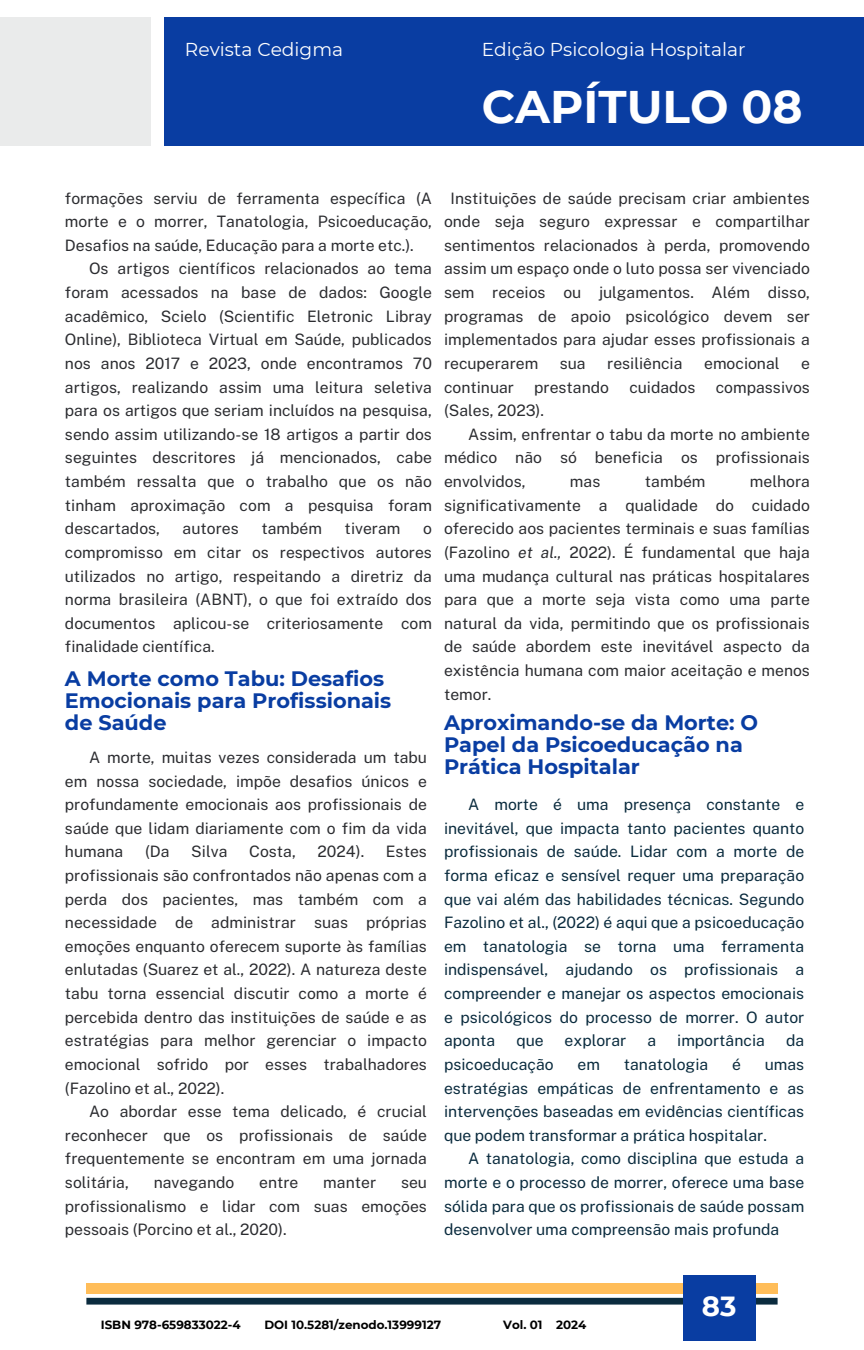
<style>
.page{position:relative;width:864px;height:1350px;background:#fff}
.page>*{position:absolute;margin:0;border:0;box-sizing:border-box;transform-origin:0 0}
.t1{font:700 45.68px "Montserrat";color:#fff}
.t2{font:700 27.68px "Montserrat";color:#fff}
.t3{font:700 20.93px/22.1px "Montserrat";color:#093da2}
.t4{font:18.68px "Montserrat";color:#fff}
.t5{font:15.75px/23.6px "Public Sans";color:#2b2c30;text-align:justify}
.t6{font:15.75px/23.6px "Public Sans";color:#0a2b3e;text-align:justify}
.t7{font:700 11.92px "Montserrat";color:#000}
.s1{color:#fff}
.s2{font-style:italic}
</style>
<div class="page">
<div style="left:0;top:17px;width:151px;height:128px;background:#eaebeb"></div>
<div style="left:164px;top:17px;width:700px;height:128px;background:#093da2"></div>
<div style="left:86px;top:1298px;width:692px;height:7px;background:#0a2b3e"></div>
<div style="left:86px;top:1283px;width:692px;height:11px;background:#ffbd59"></div>
<div style="left:683px;top:1275px;width:72px;height:65px;background:#093da2"></div>
<h3 class="t4" style="left:185px;top:38px;width:160px">Revista Cedigma</h3>
<h1 class="t4" style="left:482px;top:38px;width:265px">Edição Psicologia Hospitalar</h1>
<h3 class="t1" style="left:482px;top:79px;width:322px">CAPÍTULO 08</h3>
<h4 class="t5" style="left:65px;top:186px;width:369px;text-align:left">formações serviu de ferramenta específica (A morte e o morrer, Tanatologia, Psicoeducação, Desafios na saúde, Educação para a morte etc.).<br><span class="s1">HH</span>Os artigos científicos relacionados ao tema foram acessados na base de dados: Google acadêmico, Scielo (Scientific Eletronic Libray Online), Biblioteca Virtual em Saúde, publicados nos anos 2017 e 2023, onde encontramos 70 artigos, realizando assim uma leitura seletiva para os artigos que seriam incluídos na pesquisa, sendo assim utilizando-se 18 artigos a partir dos seguintes descritores já mencionados, cabe também ressalta que o trabalho que os não tinham aproximação com a pesquisa foram descartados,</h4>
<h4 class="t5" style="left:183px;top:517px;width:58px">autores</h4>
<h4 class="t5" style="left:261px;top:517px;width:62px">também</h4>
<h4 class="t5" style="left:345px;top:517px;width:57px">tiveram</h4>
<h4 class="t5" style="left:65px;top:517px;width:369px;text-indent:358px">o compromisso em citar os respectivos autores utilizados no artigo, respeitando a diretriz da norma brasileira (ABNT), o que foi extraído dos documentos aplicou-se criteriosamente com finalidade científica.</h4>
<h4 class="t3" style="left:65px;top:668px;width:328px">A Morte como Tabu: Desafios<br>Emocionais para Profissionais de Saúde</h4>
<p class="t5" style="left:65px;top:745px;width:363px"><span class="s1">HH</span>A morte, muitas vezes considerada um tabu em nossa sociedade, impõe desafios únicos e profundamente emocionais aos profissionais de saúde que lidam diariamente com o fim da vida humana</p>
<p class="t5" style="left:145px;top:840px;width:26px">(Da</p>
<p class="t5" style="left:191px;top:840px;width:38px">Silva</p>
<p class="t5" style="left:249px;top:840px;width:48px">Costa,</p>
<p class="t5" style="left:318px;top:840px;width:48px">2024).</p>
<p class="t5" style="left:65px;top:840px;width:363px;text-align:left;text-indent:321px">Estes profissionais são confrontados não apenas com a perda dos pacientes, mas também com a necessidade de administrar suas próprias emoções enquanto oferecem suporte às famílias enlutadas (Suarez et al., 2022). A natureza deste tabu torna essencial discutir como a morte é percebida dentro das instituições de saúde e as estratégias para melhor gerenciar o impacto emocional sofrido por esses trabalhadores (Fazolino et al., 2022).<br><span class="s1">HH</span>Ao abordar esse tema delicado, é crucial reconhecer que os profissionais de saúde frequentemente se encontram em uma jornada solitária,</p>
<p class="t5" style="left:154px;top:1170px;width:82px">navegando</p>
<p class="t5" style="left:259px;top:1170px;width:41px">entre</p>
<p class="t5" style="left:323px;top:1170px;width:54px">manter</p>
<p class="t5" style="left:65px;top:1170px;width:363px;text-indent:336px">seu profissionalismo e lidar com suas emoções pessoais (Porcino et al., 2020).</p>
<h2 class="t5" style="left:444px;top:186px;width:367px;text-indent:7px">Instituições de saúde precisam criar ambientes onde seja seguro expressar e compartilhar sentimentos relacionados à perda, promovendo assim um espaço onde o luto possa ser vivenciado sem receios ou julgamentos. Além disso, programas de apoio psicológico devem ser implementados para ajudar esses profissionais a recuperarem</h2>
<h2 class="t5" style="left:560px;top:351px;width:27px">sua</h2>
<h2 class="t5" style="left:607px;top:351px;width:77px">resiliência</h2>
<h2 class="t5" style="left:704px;top:351px;width:77px">emocional</h2>
<h2 class="t5" style="left:801px;top:351px;width:10px">e</h2>
<h2 class="t5" style="left:444px;top:375px;width:71px">continuar</h2>
<h2 class="t5" style="left:534px;top:375px;width:76px">prestando</h2>
<h2 class="t5" style="left:629px;top:375px;width:68px">cuidados</h2>
<h2 class="t5" style="left:716px;top:375px;width:96px">compassivos</h2>
<h2 class="t5" style="left:444px;top:399px;width:367px;text-align:left">(Sales, 2023).<br><span class="s1">HH</span>Assim, enfrentar o tabu da morte no ambiente médico não só beneficia os profissionais envolvidos,</h2>
<h2 class="t5" style="left:444px;top:470px;width:367px;text-indent:306px">melhora significativamente a qualidade do cuidado oferecido aos pacientes terminais e suas famílias (Fazolino <span class="s2">et al.,</span> 2022). É fundamental que haja uma mudança cultural nas práticas hospitalares para que a morte seja vista como uma parte natural da vida, permitindo que os profissionais de saúde abordem este inevitável aspecto da existência humana com maior aceitação e menos temor.</h2>
<h2 class="t5" style="left:570px;top:470px;width:32px">mas</h2>
<h2 class="t5" style="left:645px;top:470px;width:62px">também</h2>
<h2 class="t3" style="left:444px;top:712px;width:316px">Aproximando-se da Morte: O<br>Papel da Psicoeducação na<br>Prática Hospitalar</h2>
<p class="t6" style="left:444px;top:793px;width:362px"><span class="s1">HH</span>A morte é uma presença constante e inevitável, que impacta tanto pacientes quanto profissionais de saúde. Lidar com a morte de forma eficaz e sensível requer uma preparação que vai além das habilidades técnicas. Segundo Fazolino et al., (2022) é aqui que a psicoeducação em tanatologia se torna uma ferramenta indispensável, ajudando os profissionais a compreender e manejar os aspectos emocionais e psicológicos do processo de morrer. O autor aponta</p>
<p class="t6" style="left:516px;top:1029px;width:29px">que</p>
<p class="t6" style="left:565px;top:1029px;width:63px">explorar</p>
<p class="t6" style="left:647px;top:1029px;width:10px">a</p>
<p class="t6" style="left:677px;top:1029px;width:89px">importância</p>
<p class="t6" style="left:786px;top:1029px;width:20px">da</p>
<p class="t6" style="left:444px;top:1052px;width:111px">psicoeducação</p>
<p class="t6" style="left:578px;top:1052px;width:24px">em</p>
<p class="t6" style="left:624px;top:1052px;width:86px">tanatologia</p>
<p class="t6" style="left:732px;top:1052px;width:10px">é</p>
<p class="t6" style="left:444px;top:1052px;width:362px;text-align:left;text-indent:321px">umas estratégias empáticas de enfrentamento e as intervenções baseadas em evidências científicas que podem transformar a prática hospitalar.<br><span class="s1">HH</span>A tanatologia, como disciplina que estuda a morte e o processo de morrer, oferece uma base sólida para que os profissionais de saúde possam desenvolver uma compreensão mais profunda</p>
<h4 class="t2" style="left:702px;top:1289px;width:36px">83</h4>
<h4 class="t7" style="left:101px;top:1318px;width:141px">ISBN 978-659833022-4</h4>
<p class="t7" style="left:264px;top:1318px;width:178px">DOI 10.5281/zenodo.13999127</p>
<h5 class="t7" style="left:503px;top:1318px;width:85px">Vol. 01 2024</h5>
</div>
